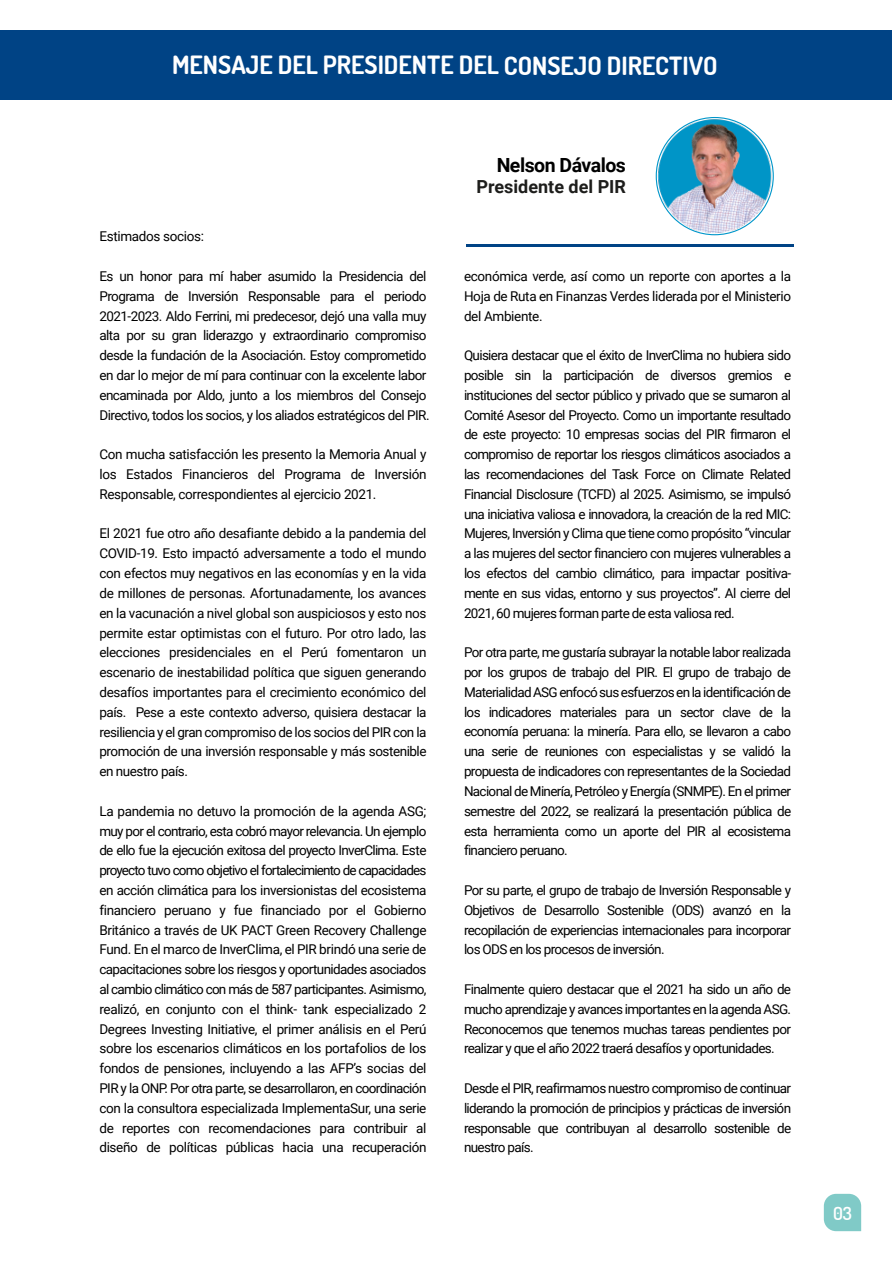
<style>
.page{position:relative;width:893px;height:1263px;background:#fff}
.page>*{position:absolute;margin:0;border:0;box-sizing:border-box;transform-origin:0 0}
.t1{font:700 25.2px "Dosis";color:#fff}
.t2{font:700 19.5px "Roboto";letter-spacing:-.025em;color:#000}
.t3{font:700 18px "Roboto";color:#1d1d1b}
.t4{font:600 18px "Dosis";color:#fff}
.t5{font:13.5px/19.8px "Roboto";letter-spacing:-.04em;color:#000;text-align:justify}
</style>
<div class="page">
<svg style="left:824px;top:1194px;width:37px;height:37px"></svg>
<hr style="left:467px;top:244px;width:327px;height:2px;background:#004385">
<div style="left:0;top:30px;width:892px;height:70px;background:#004385"></div>
<img style="left:655px;top:117px;width:119px;height:119px">
<h1 class="t1" style="left:172px;top:48px;width:547px">MENSAJE DEL PRESIDENTE DEL CONSEJO DIRECTIVO</h1>
<p class="t5" style="left:99px;top:226px;width:106px">Estimados socios:</p>
<p class="t5" style="left:99px;top:266px;width:332px;text-align:left">Es un honor para mí haber asumido la Presidencia del Programa de Inversión Responsable para el periodo 2021-2023. Aldo Ferrini, mi predecesor, dejó una valla muy alta por su gran liderazgo y extraordinario compromiso desde la fundación de la Asociación. Estoy comprometido en dar lo mejor de mí para continuar con la excelente labor encaminada por Aldo, junto a los miembros del Consejo Directivo, todos los socios, y los aliados estratégicos del PIR.</p>
<p class="t5" style="left:99px;top:444px;width:329px">Con mucha satisfacción les presento la Memoria Anual y los Estados Financieros del Programa de Inversión Responsable, correspondientes al ejercicio 2021.</p>
<p class="t5" style="left:99px;top:523px;width:329px">El 2021 fue otro año desafiante debido a la pandemia del COVID-19. Esto impactó adversamente a todo el mundo con efectos muy negativos en las economías y en la vida de millones de personas. Afortunadamente, los avances en la vacunación a nivel global son auspiciosos y esto nos permite estar optimistas con el futuro. Por otro lado, las elecciones presidenciales en el Perú fomentaron un escenario de inestabilidad política que siguen generando desafíos importantes para el crecimiento económico del país. Pese a este contexto adverso, quisiera destacar la resiliencia y el gran compromiso de los socios del PIR con la promoción de una inversión responsable y más sostenible en nuestro país.</p>
<p class="t5" style="left:99px;top:800px;width:329px">La pandemia no detuvo la promoción de la agenda ASG; muy por el contrario, esta cobró mayor relevancia. Un ejemplo de ello fue la ejecución exitosa del proyecto InverClima. Este proyecto tuvo como objetivo el fortalecimiento de capacidades en acción climática para los inversionistas del ecosistema financiero peruano y fue financiado por el Gobierno Británico a través de UK PACT Green Recovery Challenge Fund. En el marco de InverClima, el PIR brindó una serie de capacitaciones sobre los riesgos y oportunidades asociados al cambio climático con más de 587 participantes. Asimismo, realizó, en conjunto con el think- tank especializado 2<br>Degrees Investing Initiative, el primer análisis en el Perú sobre los escenarios climáticos en los portafolios de los fondos de pensiones, incluyendo a las AFP’s socias del PIR y la ONP. Por otra parte, se desarrollaron, en coordinación con la consultora especializada ImplementaSur, una serie de reportes con recomendaciones para contribuir al diseño de políticas públicas hacia una recuperación</p>
<h2 class="t2" style="left:497px;top:151px;width:131px">Nelson Dávalos</h2>
<h3 class="t3" style="left:476px;top:174px;width:151px">Presidente del PIR</h3>
<p class="t5" style="left:464px;top:266px;width:329px">económica verde, así como un reporte con aportes a la Hoja de Ruta en Finanzas Verdes liderada por el Ministerio del Ambiente.</p>
<p class="t5" style="left:464px;top:345px;width:329px">Quisiera destacar que el éxito de InverClima no hubiera sido posible sin la participación de diversos gremios e instituciones del sector público y privado que se sumaron al Comité Asesor del Proyecto. Como un importante resultado de este proyecto: 10 empresas socias del PIR firmaron el compromiso de reportar los riesgos climáticos asociados a las recomendaciones del Task Force on Climate Related Financial Disclosure (TCFD) al 2025. Asimismo, se impulsó una iniciativa valiosa e innovadora, la creación de la red MIC:<br>Mujeres, Inversión y Clima que tiene como propósito “vincular a las mujeres del sector financiero con mujeres vulnerables a los efectos del cambio climático, para impactar positiva&shy;mente en sus vidas, entorno y sus proyectos”. Al cierre del 2021, 60 mujeres forman parte de esta valiosa red.</p>
<p class="t5" style="left:464px;top:642px;width:329px">Por otra parte, me gustaría subrayar la notable labor realizada por los grupos de trabajo del PIR. El grupo de trabajo de Materialidad ASG enfocó sus esfuerzos en la identificación de los indicadores materiales para un sector clave de la economía peruana: la minería. Para ello, se llevaron a cabo una serie de reuniones con especialistas y se validó la propuesta de indicadores con representantes de la Sociedad Nacional de Minería, Petróleo y Energía (SNMPE). En el primer semestre del 2022, se realizará la presentación pública de esta herramienta como un aporte del PIR al ecosistema financiero peruano.</p>
<p class="t5" style="left:464px;top:880px;width:329px">Por su parte, el grupo de trabajo de Inversión Responsable y Objetivos de Desarrollo Sostenible (ODS) avanzó en la recopilación de experiencias internacionales para incorporar los ODS en los procesos de inversión.</p>
<p class="t5" style="left:464px;top:979px;width:329px">Finalmente quiero destacar que el 2021 ha sido un año de mucho aprendizaje y avances importantes en la agenda ASG.<br>Reconocemos que tenemos muchas tareas pendientes por realizar y que el año 2022 traerá desafíos y oportunidades.</p>
<p class="t5" style="left:464px;top:1078px;width:329px">Desde el PIR, reafirmamos nuestro compromiso de continuar liderando la promoción de principios y prácticas de inversión responsable que contribuyan al desarrollo sostenible de nuestro país.</p>
<h3 class="t4" style="left:833px;top:1200px;width:21px">03</h3>
</div>
